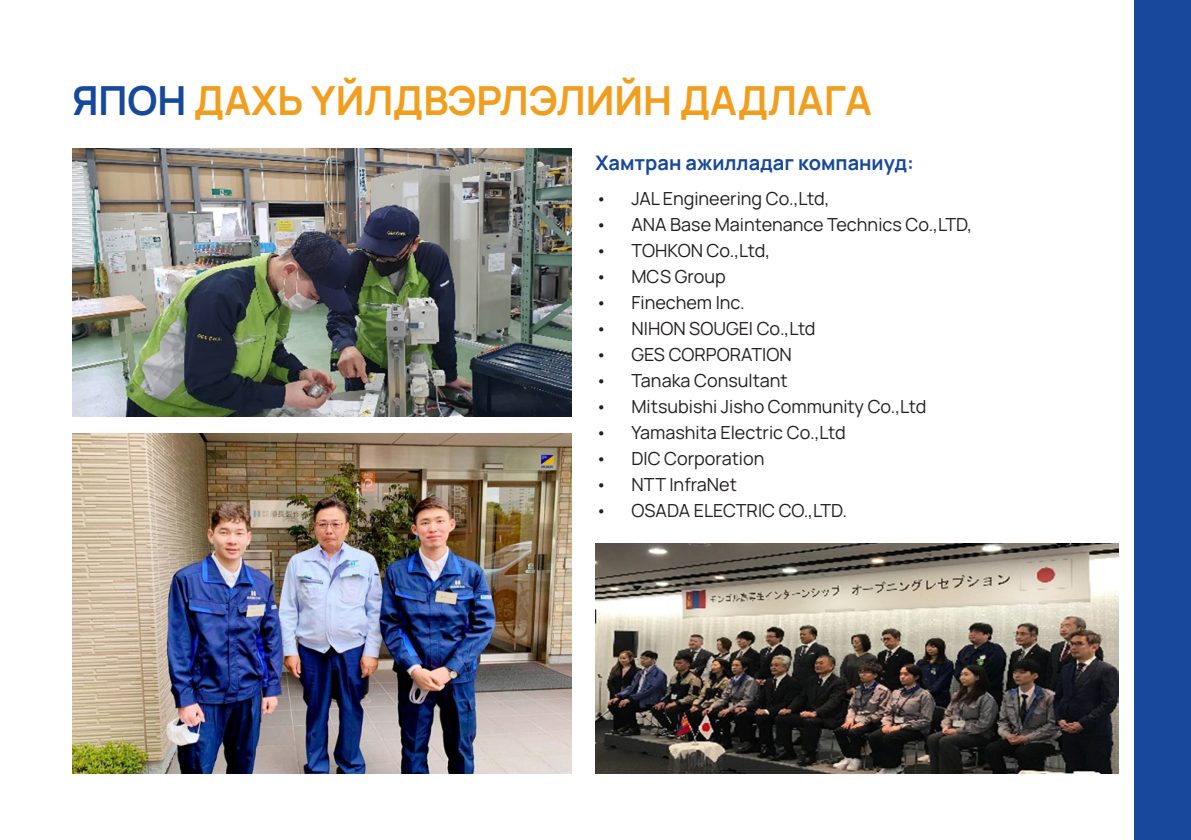
<style>
.page{position:relative;width:1191px;height:840px;background:#fff}
.page>*{position:absolute;margin:0;border:0;box-sizing:border-box;transform-origin:0 0}
.t1{font:700 40px "Manrope";color:#f19e1e}
.t2{font:700 20px "Manrope";color:#16489c}
.t3{font:18px "Manrope";color:#231f20}
.s1{color:#16489c}
</style>
<div class="page">
<img style="left:72px;top:148px;width:499px;height:268px">
<img style="left:72px;top:433px;width:499px;height:340px">
<img style="left:595px;top:543px;width:524px;height:230px">
<div style="left:1134px;top:0;width:57px;height:839px;background:#16489c"></div>
<p class="t1" style="left:72px;top:72px;width:801px"><span class="s1">ЯПОН</span> ДАХЬ ҮЙЛДВЭРЛЭЛИЙН ДАДЛАГА</p>
<p class="t2" style="left:595px;top:148px;width:320px">Хамтран ажилладаг компаниуд:</p>
<p class="t3" style="left:595px;top:186px;width:235px">• JAL Engineering Co.,Ltd,</p>
<p class="t3" style="left:595px;top:212px;width:378px">• ANA Base Maintenance Technics Co.,LTD,</p>
<p class="t3" style="left:595px;top:238px;width:176px">• TOHKON Co.,Ltd,</p>
<p class="t3" style="left:595px;top:264px;width:132px">• MCS Group</p>
<p class="t3" style="left:595px;top:290px;width:151px">• Finechem Inc.</p>
<p class="t3" style="left:595px;top:316px;width:222px">• NIHON SOUGEI Co.,Ltd</p>
<p class="t3" style="left:595px;top:342px;width:198px">• GES CORPORATION</p>
<p class="t3" style="left:595px;top:368px;width:194px">• Tanaka Consultant</p>
<p class="t3" style="left:595px;top:394px;width:332px">• Mitsubishi Jisho Community Co.,Ltd</p>
<p class="t3" style="left:595px;top:420px;width:252px">• Yamashita Electric Co.,Ltd</p>
<p class="t3" style="left:595px;top:446px;width:170px">• DIC Corporation</p>
<p class="t3" style="left:595px;top:472px;width:143px">• NTT InfraNet</p>
<p class="t3" style="left:595px;top:498px;width:253px">• OSADA ELECTRIC CO.,LTD.</p>
</div>
